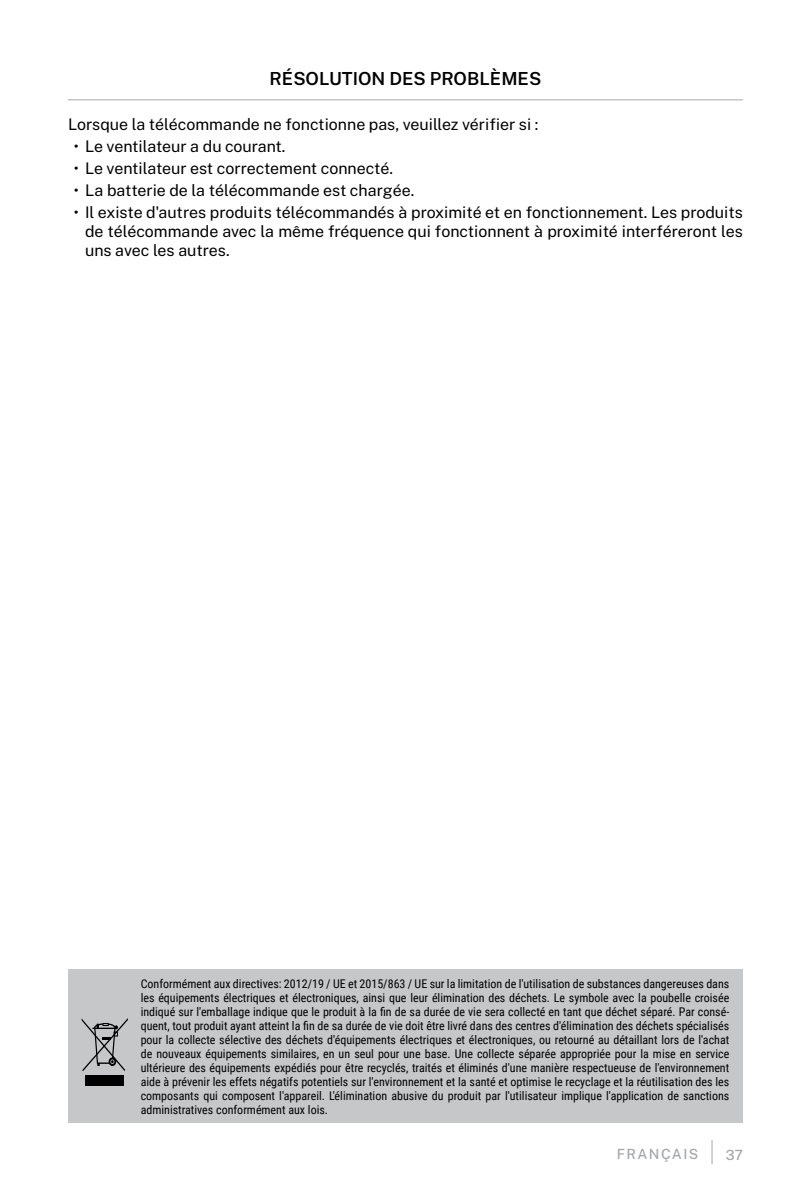
<style>
.page{position:relative;width:811px;height:1191px;background:#fff}
.page>*{position:absolute;margin:0;border:0;box-sizing:border-box;transform-origin:0 0}
.t1{font:600 18px "Public Sans";color:#000}
.t2{font:16px/19.2px "Public Sans";color:#000;text-align:justify}
.t3{font:500 14px "Public Sans";letter-spacing:.1em;color:#a5a7aa}
.t4{font:12px/14px "Roboto Condensed";color:#000;text-align:justify}
</style>
<div class="page">
<svg style="left:711px;top:1140px;width:1px;height:24px"></svg>
<hr style="left:68px;top:99px;width:675px;height:1px;background:#a5a7aa">
<div style="left:68px;top:969px;width:675px;height:154px;background:#c5c7c8"></div>
<div style="left:85px;top:1074px;width:39px;height:11px;background:#000"></div>
<svg style="left:82px;top:1018px;width:46px;height:53px"></svg>
<h1 class="t1" style="left:270px;top:66px;width:273px">RÉSOLUTION DES PROBLÈMES</h1>
<h2 class="t2" style="left:68px;top:113px;width:472px">Lorsque la télécommande ne fonctionne pas, veuillez vérifier si :</h2>
<h2 class="t2" style="left:74px;top:135px;width:213px">• Le ventilateur a du courant.</h2>
<h2 class="t2" style="left:74px;top:157px;width:321px">• Le ventilateur est correctement connecté.</h2>
<h2 class="t2" style="left:74px;top:179px;width:342px">• La batterie de la télécommande est chargée.</h2>
<h2 class="t2" style="left:85px;top:201px;width:659px;text-indent:-11px">• Il existe d'autres produits télécommandés à proximité et en fonctionnement. Les produits de télécommande avec la même fréquence qui fonctionnent à proximité interféreront les uns avec les autres.</h2>
<p class="t4" style="left:141px;top:976px;width:590px">Conformément aux directives: 2012/19 / UE et 2015/863 / UE sur la limitation de l'utilisation de substances dangereuses dans les équipements électriques et électroniques, ainsi que leur élimination des déchets. Le symbole avec la poubelle croisée indiqué sur l'emballage indique que le produit à la fin de sa durée de vie sera collecté en tant que déchet séparé. Par consé&shy;quent, tout produit ayant atteint la fin de sa durée de vie doit être livré dans des centres d'élimination des déchets spécialisés pour la collecte sélective des déchets d'équipements électriques et électroniques, ou retourné au détaillant lors de l'achat de nouveaux équipements similaires, en un seul pour une base. Une collecte séparée appropriée pour la mise en service ultérieure des équipements expédiés pour être recyclés, traités et éliminés d'une manière respectueuse de l'environnement aide à prévenir les effets négatifs potentiels sur l'environnement et la santé et optimise le recyclage et la réutilisation des les composants qui composent l'appareil. L'élimination abusive du produit par l'utilisateur implique l'application de sanctions administratives conformément aux lois.</p>
<p class="t3" style="left:617px;top:1143px;width:83px">FRANÇAIS</p>
<p class="t3" style="left:725px;top:1144px;width:19px">37</p>
</div>
